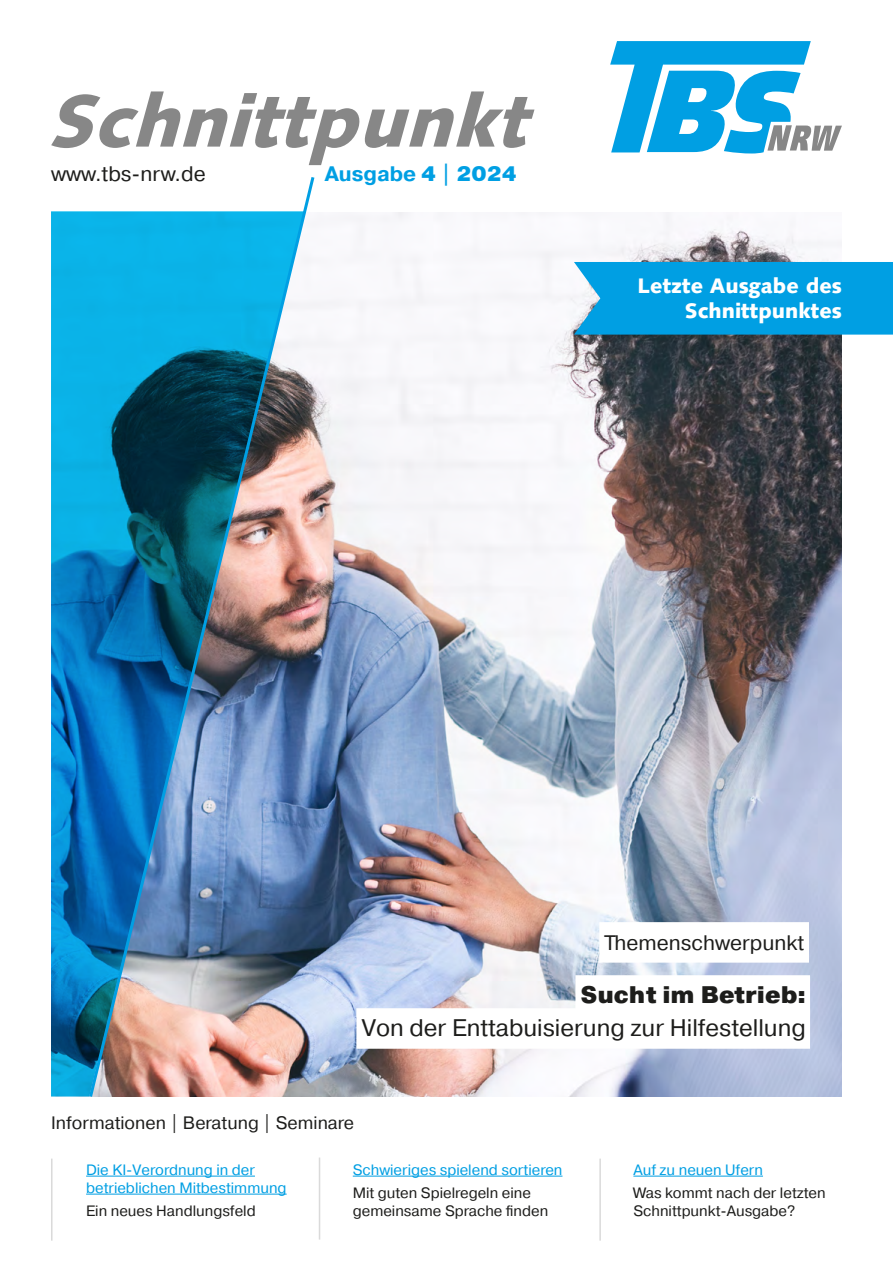
<style>
.page{position:relative;width:893px;height:1263px;background:#fff}
.page>*{position:absolute;margin:0;border:0;box-sizing:border-box;transform-origin:0 0}
.t1{font:italic 900 73.5px "Syntax LT Std";color:#878787}
.t2{font:24px "Pragmatica";color:#1d1d1b}
.t3{font:900 24px "Pragmatica";color:#1d1d1b}
.t4{font:21px "Pragmatica";color:#1d1d1b}
.t5{font:900 21px/25.2px "Syntax LT Std";color:#fff;text-align:right}
.t6{font:700 21px "Pragmatica";color:#009fe3}
.t7{font:18px "Pragmatica";color:#1d1d1b}
.t8{font:15px/18px "Pragmatica";color:#1d1d1b}
.t9{font:15px/18px "Pragmatica";color:#009fe3}
.s1{font-weight:900}
.s2{color:#fff}
</style>
<div class="page">
<img style="left:317px;top:213px;width:525px;height:883px">
<svg style="left:51px;top:211px;width:36px;height:885px;background:#078fcd"></svg>
<img style="left:87px;top:177px;width:230px;height:920px">
<div style="left:575px;top:975px;width:235px;height:41px;background:#fff"></div>
<div style="left:356px;top:1008px;width:454px;height:41px;background:#fff"></div>
<hr style="left:353px;top:1176px;width:209px;height:1px;background:#009fe3">
<hr style="left:319px;top:1157px;width:1px;height:82px;background:#dadada">
<hr style="left:86px;top:1176px;width:169px;height:1px;background:#009fe3">
<hr style="left:86px;top:1194px;width:201px;height:1px;background:#009fe3">
<hr style="left:51px;top:1158px;width:2px;height:83px;background:#dadada">
<hr style="left:633px;top:1176px;width:130px;height:1px;background:#009fe3">
<hr style="left:599px;top:1158px;width:2px;height:83px;background:#dadada">
<div style="left:599px;top:922px;width:210px;height:41px;background:#fff"></div>
<svg style="left:610px;top:41px;width:232px;height:112px"></svg>
<div style="left:574px;top:262px;width:319px;height:73px;background:#009fe3"></div>
<h1 class="t1" style="left:47px;top:78px;width:504px">Schnittpunkt</h1>
<h3 class="t4" style="left:51px;top:161px;width:156px">www.tbs-nrw.de</h3>
<h3 class="t6" style="left:325px;top:160px;width:194px">Ausgabe <span class="s1">4 | 2024</span></h3>
<h3 class="t5" style="left:637px;top:273px;width:206px">Letzte Ausgabe des<br>Schnittpunktes</h3>
<h3 class="t4" style="left:599px;top:930px;width:211px"><span class="s2">i</span>Themenschwerpunkt<span class="s2">i</span></h3>
<h2 class="t3" style="left:581px;top:979px;width:226px">Sucht im Betrieb:</h2>
<h2 class="t2" style="left:362px;top:1013px;width:445px">Von der Enttabuisierung zur Hilfestellung</h2>
<p class="t7" style="left:51px;top:1112px;width:305px">Informationen | Beratung | Seminare</p>
<p class="t9" style="left:86px;top:1161px;width:202px">Die KI-Verordnung in der betrieblichen Mitbestimmung</p>
<p class="t8" style="left:86px;top:1202px;width:171px">Ein neues Handlungsfeld</p>
<p class="t9" style="left:353px;top:1161px;width:211px">Schwieriges spielend sortieren</p>
<p class="t8" style="left:353px;top:1184px;width:197px">Mit guten Spielregeln eine gemeinsame Sprache finden</p>
<p class="t9" style="left:633px;top:1161px;width:131px">Auf zu neuen Ufern</p>
<p class="t8" style="left:633px;top:1184px;width:194px">Was kommt nach der letzten<br>Schnittpunkt-Ausgabe?</p>
</div>
